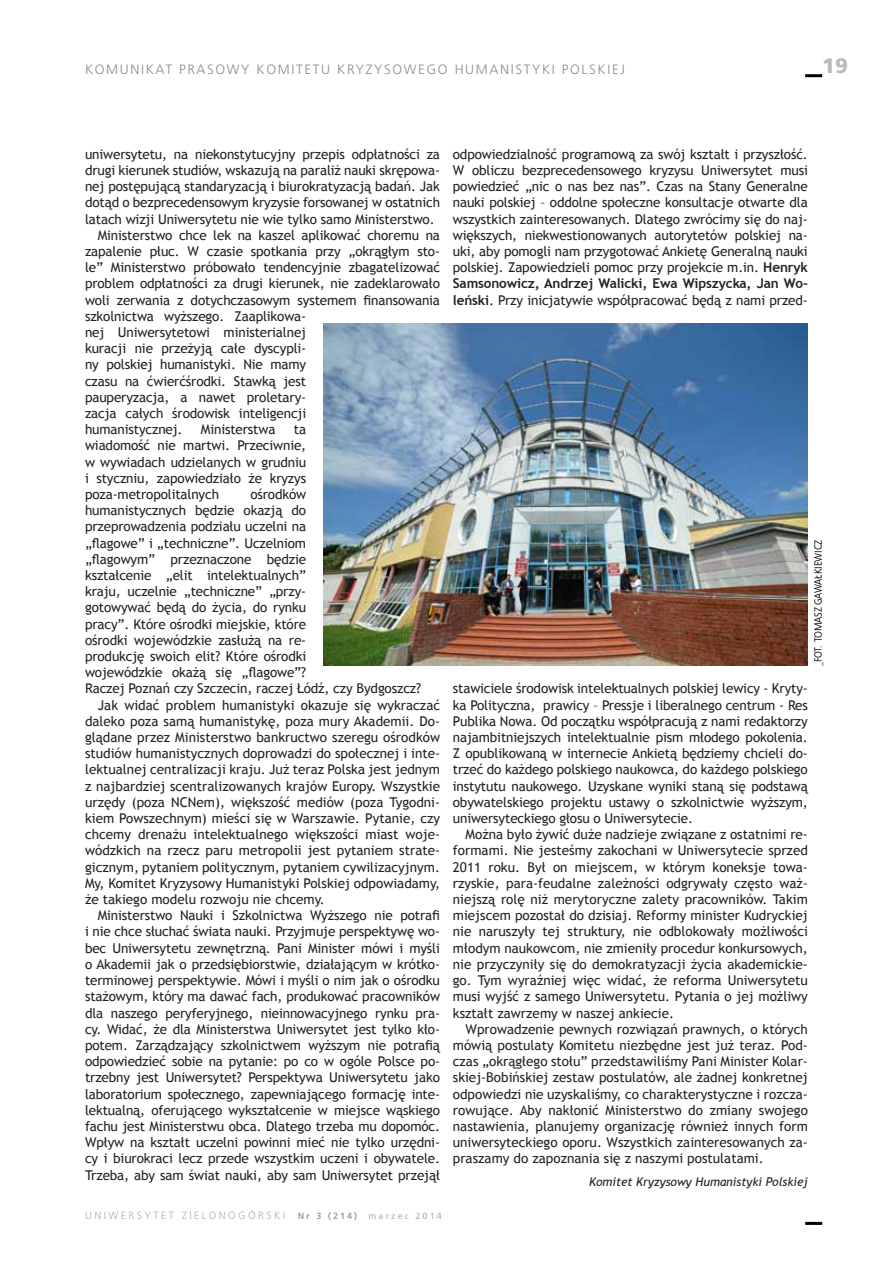
<style>
.page{position:relative;width:893px;height:1263px;background:#fff}
.page>*{position:absolute;margin:0;border:0;box-sizing:border-box;transform-origin:0 0}
.t1{font:900 21px "Frutiger LT Pro";color:#b8babc}
.t2{font:13.5px/16.2px "Trebuchet MS";letter-spacing:-.01em;color:#222;text-align:justify}
.t3{font:300 13.5px "Frutiger LT Pro";letter-spacing:.12em;color:#8a8c8e}
.t4{font:italic 12px "Trebuchet MS";color:#222}
.t5{font:300 10.5px "Frutiger LT Pro";letter-spacing:.23em;color:#acaeb1}
.t6{font:10.5px "EFN Bureau OT";color:#000}
.s1{font-weight:700;font-size:9px;color:#9d9fa2}
.s2{font-weight:400;font-size:9px;color:#aeb0b2}
.s3{font-weight:700}
.s4{font-weight:700;font-size:5.25px}
</style>
<div class="page">
<hr style="left:805px;top:74px;width:17px;height:3px;background:#000">
<hr style="left:805px;top:1222px;width:17px;height:3px;background:#000">
<img style="left:323px;top:324px;width:485px;height:342px">
<p class="t3" style="left:85px;top:61px;width:45px">KOMUNIK</p>
<p class="t3" style="left:156px;top:61px;width:63px">AT PRASOWY</p>
<p class="t3" style="left:257px;top:61px;width:44px">KOMITETU</p>
<p class="t3" style="left:337px;top:61px;width:21px">KRYZYSOWEGO</p>
<p class="t3" style="left:455px;top:61px;width:55px">HU MANISTYKI</p>
<p class="t3" style="left:562px;top:61px;width:9px">POLSKIE</p>
<p class="t3" style="left:620px;top:61px;width:6px">J</p>
<h1 class="t1" style="left:822px;top:53px;width:27px">19</h1>
<p class="t2" style="left:85px;top:146px;width:356px">uniwersytetu, na niekonstytucyjny przepis odpłatności za</p>
<p class="t2" style="left:85px;top:162px;width:356px">drugi kierunek studiów, wskazują na paraliż nauki skrępowa-</p>
<p class="t2" style="left:85px;top:178px;width:356px">nej postępującą standaryzacją i biurokratyzacją badań. Jak</p>
<p class="t2" style="left:85px;top:195px;width:356px">dotąd o bezprecedensowym kryzysie forsowanej w ostatnich</p>
<p class="t2" style="left:85px;top:211px;width:351px">latach wizji Uniwersytetu nie wie tylko samo Ministerstwo.</p>
<p class="t2" style="left:98px;top:227px;width:344px">Ministerstwo chce lek na kaszel aplikować choremu na</p>
<p class="t2" style="left:85px;top:243px;width:356px">zapalenie płuc. W czasie spotkania przy „okrągłym sto-</p>
<p class="t2" style="left:85px;top:259px;width:356px">le” Ministerstwo próbowało tendencyjnie zbagatelizować</p>
<p class="t2" style="left:85px;top:276px;width:356px">problem odpłatności za drugi kierunek, nie zadeklarowało</p>
<p class="t2" style="left:85px;top:292px;width:356px">woli zerwania z dotychczasowym systemem finansowania</p>
<p class="t2" style="left:85px;top:308px;width:223px">szkolnictwa wyższego. Zaaplikowa-</p>
<p class="t2" style="left:85px;top:324px;width:223px">nej Uniwersytetowi ministerialnej</p>
<p class="t2" style="left:85px;top:340px;width:223px">kuracji nie przeżyją całe dyscypli-</p>
<p class="t2" style="left:85px;top:357px;width:223px">ny polskiej humanistyki. Nie mamy</p>
<p class="t2" style="left:85px;top:373px;width:223px">czasu na ćwierćśrodki. Stawką jest</p>
<p class="t2" style="left:85px;top:389px;width:223px">pauperyzacja, a nawet proletary-</p>
<p class="t2" style="left:85px;top:405px;width:223px">zacja całych środowisk inteligencji</p>
<p class="t2" style="left:85px;top:421px;width:99px">humanistycznej.</p>
<p class="t2" style="left:201px;top:421px;width:76px">Ministerstwa</p>
<p class="t2" style="left:85px;top:421px;width:223px;text-indent:209px">ta wiadomość nie martwi. Przeciwnie, w wywiadach udzielanych w grudniu i styczniu, zapowiedziało że kryzys poza-metropolitalnych</p>
<p class="t2" style="left:250px;top:486px;width:57px">ośrodków</p>
<p class="t2" style="left:85px;top:502px;width:223px">humanistycznych będzie okazją do</p>
<p class="t2" style="left:85px;top:519px;width:223px">przeprowadzenia podziału uczelni na</p>
<p class="t2" style="left:85px;top:535px;width:223px">„flagowe” i „techniczne”. Uczelniom</p>
<p class="t2" style="left:85px;top:551px;width:223px">„flagowym” przeznaczone będzie</p>
<p class="t2" style="left:85px;top:567px;width:223px">kształcenie „elit intelektualnych”</p>
<p class="t2" style="left:85px;top:583px;width:223px">kraju, uczelnie „techniczne” „przy-</p>
<p class="t2" style="left:85px;top:600px;width:223px">gotowywać będą do życia, do rynku</p>
<p class="t2" style="left:85px;top:616px;width:223px">pracy”. Które ośrodki miejskie, które</p>
<p class="t2" style="left:85px;top:632px;width:223px">ośrodki wojewódzkie zasłużą na re-</p>
<p class="t2" style="left:85px;top:648px;width:223px">produkcję swoich elit? Które ośrodki</p>
<p class="t2" style="left:85px;top:664px;width:223px">wojewódzkie okażą się „flagowe”?</p>
<p class="t2" style="left:85px;top:681px;width:338px">Raczej Poznań czy Szczecin, raczej Łódź, czy Bydgoszcz?</p>
<p class="t2" style="left:98px;top:697px;width:344px">Jak widać problem humanistyki okazuje się wykraczać</p>
<p class="t2" style="left:85px;top:713px;width:357px">daleko poza samą humanistykę, poza mury Akademii. Do-</p>
<p class="t2" style="left:85px;top:729px;width:357px">glądane przez Ministerstwo bankructwo szeregu ośrodków</p>
<p class="t2" style="left:85px;top:745px;width:357px">studiów humanistycznych doprowadzi do społecznej i inte-</p>
<p class="t2" style="left:85px;top:762px;width:357px">lektualnej centralizacji kraju. Już teraz Polska jest jednym</p>
<p class="t2" style="left:85px;top:778px;width:357px">z najbardziej scentralizowanych krajów Europy. Wszystkie</p>
<p class="t2" style="left:85px;top:794px;width:357px">urzędy (poza NCNem), większość mediów (poza Tygodni-</p>
<p class="t2" style="left:85px;top:810px;width:357px">kiem Powszechnym) mieści się w Warszawie. Pytanie, czy</p>
<p class="t2" style="left:85px;top:826px;width:357px">chcemy drenażu intelektualnego większości miast woje-</p>
<p class="t2" style="left:85px;top:843px;width:357px">wódzkich na rzecz paru metropolii jest pytaniem strate-</p>
<p class="t2" style="left:85px;top:859px;width:357px">gicznym, pytaniem politycznym, pytaniem cywilizacyjnym.</p>
<p class="t2" style="left:85px;top:875px;width:357px">My, Komitet Kryzysowy Humanistyki Polskiej odpowiadamy,</p>
<p class="t2" style="left:85px;top:891px;width:241px">że takiego modelu rozwoju nie chcemy.</p>
<p class="t2" style="left:98px;top:907px;width:344px">Ministerstwo Nauki i Szkolnictwa Wyższego nie potrafi</p>
<p class="t2" style="left:85px;top:924px;width:356px">i nie chce słuchać świata nauki. Przyjmuje perspektywę wo-</p>
<p class="t2" style="left:85px;top:940px;width:356px">bec Uniwersytetu zewnętrzną. Pani Minister mówi i myśli</p>
<p class="t2" style="left:85px;top:956px;width:356px">o Akademii jak o przedsiębiorstwie, działającym w krótko-</p>
<p class="t2" style="left:85px;top:972px;width:356px">terminowej perspektywie. Mówi i myśli o nim jak o ośrodku</p>
<p class="t2" style="left:85px;top:988px;width:357px">stażowym, który ma dawać fach, produkować pracowników</p>
<p class="t2" style="left:85px;top:1005px;width:356px">dla naszego peryferyjnego, nieinnowacyjnego rynku pra-</p>
<p class="t2" style="left:85px;top:1021px;width:356px">cy. Widać, że dla Ministerstwa Uniwersytet jest tylko kło-</p>
<p class="t2" style="left:85px;top:1037px;width:356px">potem. Zarządzający szkolnictwem wyższym nie potrafią</p>
<p class="t2" style="left:85px;top:1053px;width:356px">odpowiedzieć sobie na pytanie: po co w ogóle Polsce po-</p>
<p class="t2" style="left:85px;top:1069px;width:356px">trzebny jest Uniwersytet? Perspektywa Uniwersytetu jako</p>
<p class="t2" style="left:85px;top:1086px;width:356px">laboratorium społecznego, zapewniającego formację inte-</p>
<p class="t2" style="left:85px;top:1102px;width:356px">lektualną, oferującego wykształcenie w miejsce wąskiego</p>
<p class="t2" style="left:85px;top:1118px;width:356px">fachu jest Ministerstwu obca. Dlatego trzeba mu dopomóc.</p>
<p class="t2" style="left:85px;top:1134px;width:356px">Wpływ na kształt uczelni powinni mieć nie tylko urzędni-</p>
<p class="t2" style="left:85px;top:1150px;width:356px">cy i biurokraci lecz przede wszystkim uczeni i obywatele.</p>
<p class="t2" style="left:85px;top:1167px;width:356px">Trzeba, aby sam świat nauki, aby sam Uniwersytet przejął</p>
<p class="t5" style="left:85px;top:1209px;width:358px">UNIWERSYTET ZIELONOGÓRSKI <span class="s1">Nr 3 (214)</span> <span class="s2">marzec 2014</span></p>
<p class="t2" style="left:453px;top:146px;width:357px">odpowiedzialność programową za swój kształt i przyszłość.<br>W obliczu bezprecedensowego kryzysu Uniwersytet musi powiedzieć „nic o nas bez nas”. Czas na Stany Generalne nauki polskiej – oddolne społeczne konsultacje otwarte dla wszystkich zainteresowanych. Dlatego zwrócimy się do naj&shy;większych, niekwestionowanych autorytetów polskiej na&shy;uki, aby pomogli nam przygotować Ankietę Generalną nauki polskiej. Zapowiedzieli pomoc przy projekcie m.in. <span class="s3">Henryk Samsonowicz, Andrzej Walicki, Ewa Wipszycka, Jan Wo&shy;leński</span>. Przy inicjatywie współpracować będą z nami przed-</p>
<p class="t6" style="left:812px;top:666px;width:127px;rotate:-90deg"><span class="s4">__</span>fot. tomasz gawałkiewicz</p>
<p class="t2" style="left:453px;top:681px;width:357px">stawiciele środowisk intelektualnych polskiej lewicy - Kryty&shy;ka Polityczna, prawicy – Pressje i liberalnego centrum - Res Publika Nowa. Od początku współpracują z nami redaktorzy najambitniejszych intelektualnie pism młodego pokolenia.<br>Z opublikowaną w internecie Ankietą będziemy chcieli do&shy;trzeć do każdego polskiego naukowca, do każdego polskiego instytutu naukowego. Uzyskane wyniki staną się podstawą obywatelskiego projektu ustawy o szkolnictwie wyższym, uniwersyteckiego głosu o Uniwersytecie.</p>
<p class="t2" style="left:453px;top:826px;width:357px;text-indent:13px">Można było żywić duże nadzieje związane z ostatnimi re&shy;formami. Nie jesteśmy zakochani w Uniwersytecie sprzed 2011 roku. Był on miejscem, w którym koneksje towa&shy;rzyskie, para-feudalne zależności odgrywały często waż&shy;niejszą rolę niż merytoryczne zalety pracowników. Takim miejscem pozostał do dzisiaj. Reformy minister Kudryckiej nie naruszyły tej struktury, nie odblokowały możliwości młodym naukowcom, nie zmieniły procedur konkursowych, nie przyczyniły się do demokratyzacji życia akademickie&shy;go. Tym wyraźniej więc widać, że reforma Uniwersytetu musi wyjść z samego Uniwersytetu. Pytania o jej możliwy kształt zawrzemy w naszej ankiecie.</p>
<p class="t2" style="left:453px;top:1021px;width:357px;text-indent:13px">Wprowadzenie pewnych rozwiązań prawnych, o których mówią postulaty Komitetu niezbędne jest już teraz. Pod&shy;czas „okrągłego stołu” przedstawiliśmy Pani Minister Kolar&shy;skiej-Bobińskiej zestaw postulatów, ale żadnej konkretnej odpowiedzi nie uzyskaliśmy, co charakterystyczne i rozcza&shy;rowujące. Aby nakłonić Ministerstwo do zmiany swojego nastawienia, planujemy organizację również innych form uniwersyteckiego oporu. Wszystkich zainteresowanych za&shy;praszamy do zapoznania się z naszymi postulatami.</p>
<p class="t4" style="left:589px;top:1175px;width:220px">Komitet Kryzysowy Humanistyki Polskiej</p>
</div>
